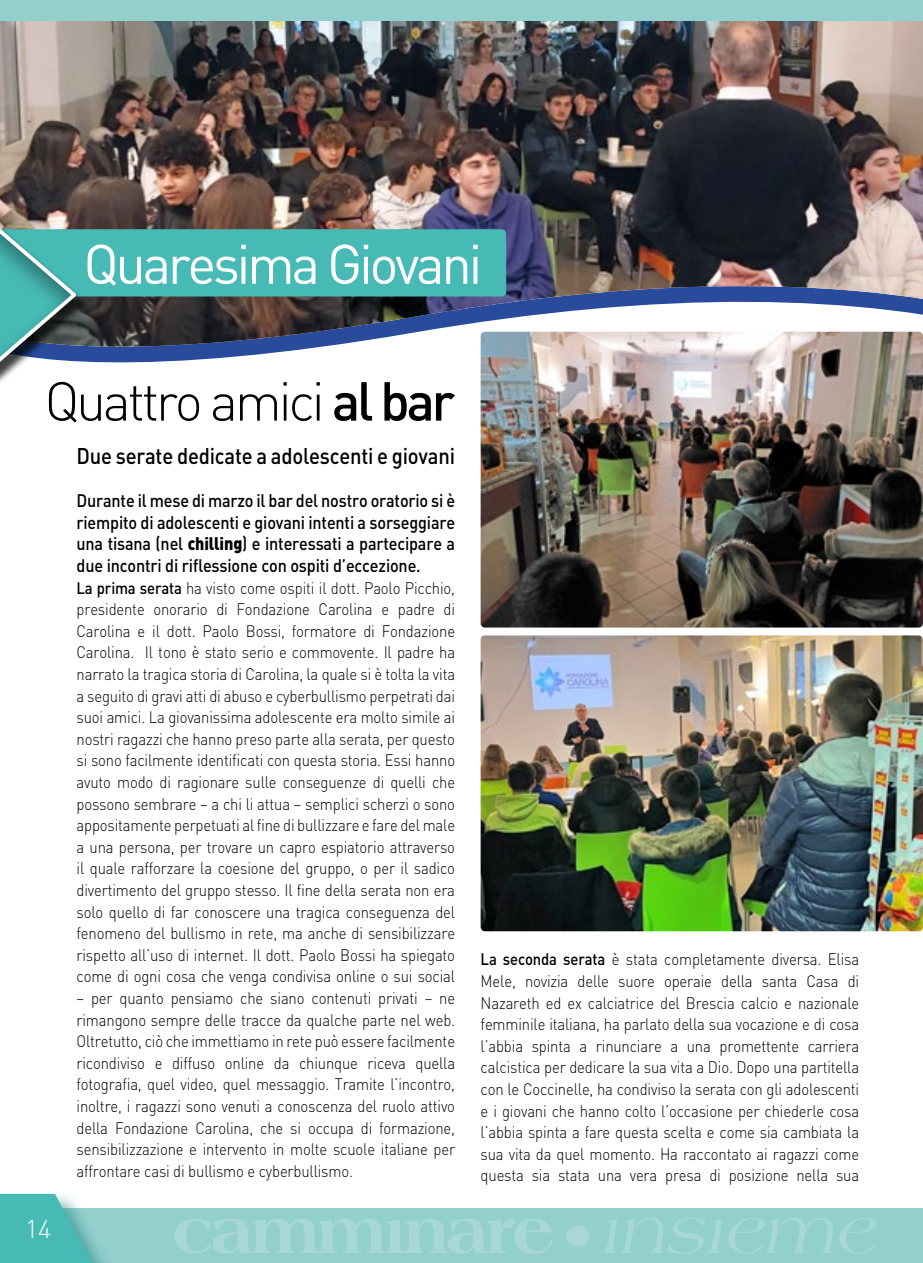
<style>
.page{position:relative;width:923px;height:1263px;background:#fff}
.page>*{position:absolute;margin:0;border:0;box-sizing:border-box;transform-origin:0 0}
.t1{font:54.75px "DIN Pro";letter-spacing:-.06em;color:#fff}
.t2{font:300 54px "DIN Pro";letter-spacing:-.06em;color:#000}
.t3{font:300 25.5px "DIN Pro";color:#fff}
.t4{font:500 22.5px "DIN Pro";letter-spacing:-.01em;color:#000;scale:.9 1}
.t5{font:500 18px/21.6px "DIN Pro";letter-spacing:-.01em;color:#000;text-align:justify;scale:.9 1}
.t6{font:300 16.5px/21.6px "DIN Pro";letter-spacing:-.01em;color:#000;text-align:justify;scale:.9 1}
.s1{font-weight:500}
.s2{font-weight:900}
</style>
<div class="page">
<img style="left:0;top:21px;width:923px;height:311px">
<svg style="left:0;top:199px;width:506px;height:184px"></svg>
<div style="left:139px;top:1208px;width:784px;height:55px;background:#92cfcd"></div>
<div style="left:566px;top:1226px;width:23px;height:21px;background:#a7d8d6;border-radius:50%"></div>
<svg style="left:174px;top:1218px;width:379px;height:36px"></svg>
<svg style="left:602px;top:1218px;width:274px;height:36px"></svg>
<div style="left:0;top:1189px;width:139px;height:74px;background:#38918e;opacity:.75"></div>
<svg style="left:0;top:1194px;width:116px;height:69px"></svg>
<div style="left:0;top:0;width:923px;height:21px;background:#92cfcd"></div>
<img style="left:480px;top:332px;width:443px;height:295px">
<img style="left:480px;top:635px;width:443px;height:296px">
<h1 class="t1" style="left:83px;top:227px;width:400px">Quaresima Giovani</h1>
<h2 class="t2" style="left:45px;top:364px;width:412px">Quattro amici <span class="s1">al bar</span></h2>
<h3 class="t3" style="left:25px;top:1211px;width:28px">14</h3>
<h3 class="t4" style="left:77px;top:440px;width:422px">Due serate dedicate a adolescenti e giovani</h3>
<p class="t5" style="left:77px;top:489px;width:422px">Durante il mese di marzo il bar del nostro oratorio si è riempito di adolescenti e giovani intenti a sorseggiare una tisana (nel <span class="s2">chilling</span>) e interessati a partecipare a due incontri di riflessione con ospiti d’eccezione.</p>
<p class="t6" style="left:77px;top:576px;width:422px"><span class="s1">La prima serata</span> ha visto come ospiti il dott. Paolo Picchio, presidente onorario di Fondazione Carolina e padre di Carolina e il dott. Paolo Bossi, formatore di Fondazione Carolina. Il tono è stato serio e commovente. Il padre ha narrato la tragica storia di Carolina, la quale si è tolta la vita a seguito di gravi atti di abuso e cyberbullismo perpetrati dai suoi amici. La giovanissima adolescente era molto simile ai nostri ragazzi che hanno preso parte alla serata, per questo si sono facilmente identificati con questa storia. Essi hanno avuto modo di ragionare sulle conseguenze di quelli che possono sembrare – a chi li attua – semplici scherzi o sono appositamente perpetuati al fine di bullizzare e fare del male a una persona, per trovare un capro espiatorio attraverso il quale rafforzare la coesione del gruppo, o per il sadico divertimento del gruppo stesso. Il fine della serata non era solo quello di far conoscere una tragica conseguenza del fenomeno del bullismo in rete, ma anche di sensibilizzare rispetto all’uso di internet. Il dott. Paolo Bossi ha spiegato come di ogni cosa che venga condivisa online o sui social</p>
<p class="t6" style="left:77px;top:986px;width:422px">– per quanto pensiamo che siano contenuti privati – ne rimangono sempre delle tracce da qualche parte nel web.<br>Oltretutto, ciò che immettiamo in rete può essere facilmente ricondiviso e diffuso online da chiunque riceva quella fotografia, quel video, quel messaggio. Tramite l’incontro, inoltre, i ragazzi sono venuti a conoscenza del ruolo attivo della Fondazione Carolina, che si occupa di formazione, sensibilizzazione e intervento in molte scuole italiane per affrontare casi di bullismo e cyberbullismo.</p>
<p class="t6" style="left:480px;top:948px;width:422px"><span class="s1">La seconda serata</span> è stata completamente diversa. Elisa Mele, novizia delle suore operaie della santa Casa di Nazareth ed ex calciatrice del Brescia calcio e nazionale femminile italiana, ha parlato della sua vocazione e di cosa l’abbia spinta a rinunciare a una promettente carriera calcistica per dedicare la sua vita a Dio. Dopo una partitella con le Coccinelle, ha condiviso la serata con gli adolescenti e i giovani che hanno colto l’occasione per chiederle cosa l’abbia spinta a fare questa scelta e come sia cambiata la sua vita da quel momento. Ha raccontato ai ragazzi come questa sia stata una vera presa di posizione nella sua</p>
</div>
